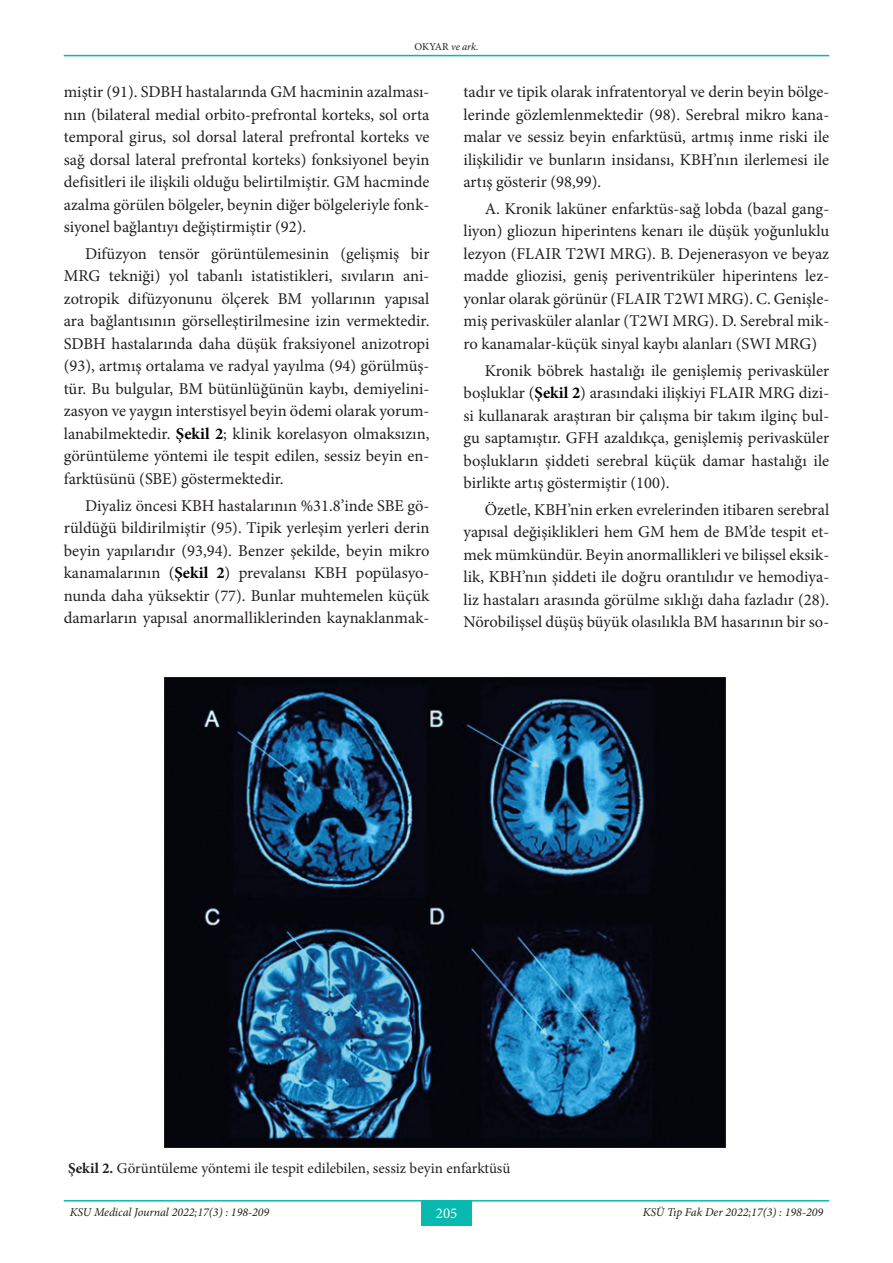
<style>
.page{position:relative;width:893px;height:1263px;background:#fff}
.page>*{position:absolute;margin:0;border:0;box-sizing:border-box;transform-origin:0 0}
.düzyazı{font:16.5px/22.5px "Minion Pro";color:#231f20;text-align:justify}
.kaynak_tablo{font:15px "Minion Pro";color:#231f20}
.t1{font:15px "Minion Pro";color:#fff}
.t2{font:italic 12px "Minion Pro";color:#231f20}
.t3{font:italic 10.5px "Minion Pro";color:#231f20}
.s1{font-style:normal}
.s2{font-weight:700;color:#000}
.s3{font-weight:700}
</style>
<div class="page">
<div style="left:421px;top:1201px;width:51px;height:25px;background:#08b9af"></div>
<hr style="left:64px;top:1200px;width:357px;height:1px;background:#08b9af">
<hr style="left:421px;top:1200px;width:51px;height:1px;background:#08b9af">
<hr style="left:472px;top:1200px;width:357px;height:1px;background:#08b9af">
<hr style="left:64px;top:55px;width:765px;height:1px;background:#08b9af">
<img style="left:164px;top:677px;width:562px;height:471px">
<p class="t3" style="left:414px;top:39px;width:65px"><span class="s1">OKYAR</span> ve ark.</p>
<p class="düzyazı" style="left:64px;top:81px;width:367px">miştir (91). SDBH hastalarında GM hacminin azalması&shy;nın (bilateral medial orbito-prefrontal korteks, sol orta temporal girus, sol dorsal lateral prefrontal korteks ve sağ dorsal lateral prefrontal korteks) fonksiyonel beyin defisitleri ile ilişkili olduğu belirtilmiştir. GM hacminde azalma görülen bölgeler, beynin diğer bölgeleriyle fonk&shy;siyonel bağlantıyı değiştirmiştir (92).</p>
<p class="düzyazı" style="left:64px;top:242px;width:367px;text-indent:21px">Difüzyon tensör görüntülemesinin (gelişmiş bir MRG tekniği) yol tabanlı istatistikleri, sıvıların ani&shy;zotropik difüzyonunu ölçerek BM yollarının yapısal ara bağlantısının görselleştirilmesine izin vermektedir.<br>SDBH hastalarında daha düşük fraksiyonel anizotropi (93), artmış ortalama ve radyal yayılma (94) görülmüş&shy;tür. Bu bulgular, BM bütünlüğünün kaybı, demiyelini&shy;zasyon ve yaygın interstisyel beyin ödemi olarak yorum&shy;lanabilmektedir. <span class="s2">Şekil 2</span>; klinik korelasyon olmaksızın, görüntüleme yöntemi ile tespit edilen, sessiz beyin en&shy;farktüsünü (SBE) göstermektedir.</p>
<p class="düzyazı" style="left:64px;top:494px;width:367px;text-indent:21px">Diyaliz öncesi KBH hastalarının %31.8’inde SBE gö&shy;rüldüğü bildirilmiştir (95). Tipik yerleşim yerleri derin beyin yapılarıdır (93,94). Benzer şekilde, beyin mikro kanamalarının (<span class="s2">Şekil 2</span>) prevalansı KBH popülasyo&shy;nunda daha yüksektir (77). Bunlar muhtemelen küçük damarların yapısal anormalliklerinden kaynaklanmak-</p>
<p class="düzyazı" style="left:463px;top:81px;width:367px">tadır ve tipik olarak infratentoryal ve derin beyin bölge&shy;lerinde gözlemlenmektedir (98). Serebral mikro kana&shy;malar ve sessiz beyin enfarktüsü, artmış inme riski ile ilişkilidir ve bunların insidansı, KBH’nın ilerlemesi ile artış gösterir (98,99).</p>
<p class="düzyazı" style="left:463px;top:197px;width:367px;text-indent:21px">A. Kronik laküner enfarktüs-sağ lobda (bazal gang&shy;liyon) gliozun hiperintens kenarı ile düşük yoğunluklu lezyon (FLAIR T2WI MRG). B. Dejenerasyon ve beyaz madde gliozisi, geniş periventriküler hiperintens lez&shy;yonlar olarak görünür (FLAIR T2WI MRG). C. Genişle&shy;miş perivasküler alanlar (T2WI MRG). D. Serebral mik&shy;ro kanamalar-küçük sinyal kaybı alanları (SWI MRG)</p>
<p class="düzyazı" style="left:463px;top:359px;width:367px;text-indent:21px">Kronik böbrek hastalığı ile genişlemiş perivasküler boşluklar (<span class="s2">Şekil 2</span>) arasındaki ilişkiyi FLAIR MRG dizi&shy;si kullanarak araştıran bir çalışma bir takım ilginç bul&shy;gu saptamıştır. GFH azaldıkça, genişlemiş perivasküler boşlukların şiddeti serebral küçük damar hastalığı ile birlikte artış göstermiştir (100).</p>
<p class="düzyazı" style="left:463px;top:498px;width:367px;text-indent:21px">Özetle, KBH’nin erken evrelerinden itibaren serebral yapısal değişiklikleri hem GM hem de BM’de tespit et&shy;mek mümkündür. Beyin anormallikleri ve bilişsel eksik&shy;lik, KBH’nın şiddeti ile doğru orantılıdır ve hemodiya&shy;liz hastaları arasında görülme sıklığı daha fazladır (28).<br>Nörobilişsel düşüş büyük olasılıkla BM hasarının bir so-</p>
<p class="kaynak_tablo" style="left:68px;top:1158px;width:444px"><span class="s3">Şekil 2.</span> Görüntüleme yöntemi ile tespit edilebilen, sessiz beyin enfarktüsü</p>
<p class="t2" style="left:70px;top:1203px;width:201px">KSU Medical Journal 2022;17(3) : 198-209</p>
<p class="t1" style="left:436px;top:1203px;width:23px">205</p>
<p class="t2" style="left:643px;top:1203px;width:182px">KSÜ Tıp Fak Der 2022;17(3) : 198-209</p>
</div>
